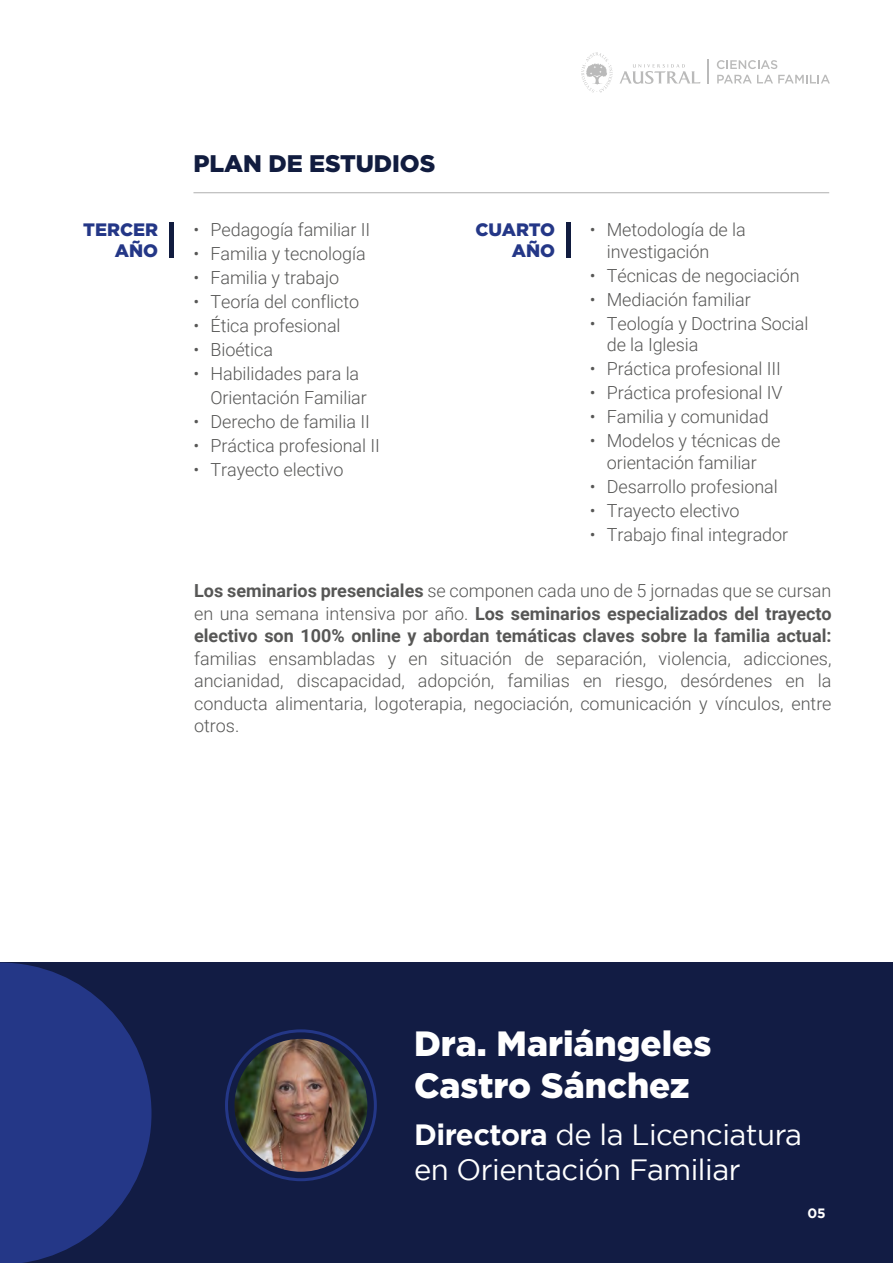
<style>
.page{position:relative;width:893px;height:1263px;background:#fff}
.page>*{position:absolute;margin:0;border:0;box-sizing:border-box;transform-origin:0 0}
.t1{font:900 35.1px/42.2px "Gotham";color:#fff}
.t2{font:29.25px/35.1px "Gotham";letter-spacing:-.015em;color:#fff}
.t3{font:900 24px "Gotham";letter-spacing:-.005em;color:#111c3f}
.t4{font:300 18px/21.6px "Roboto";letter-spacing:-.005em;color:#575756}
.t5{font:700 18px/22.5px "Roboto";color:#575756;text-align:justify}
.t6{font:900 18px/21.6px "Gotham";color:#243787;text-align:right}
.t7{font:700 13.5px "Gotham";color:#fff}
.s1{font-weight:300}
.s2{font-weight:700}
</style>
<div class="page">
<div style="left:0;top:962px;width:893px;height:301px;background:#121c44"></div>
<svg style="left:0;top:962px;width:152px;height:301px;fill:#243787"></svg>
<img style="left:234px;top:1039px;width:133px;height:133px;border-radius:66px">
<div style="left:225px;top:1029px;width:152px;height:152px;border:3px solid #243787;border-radius:50%"></div>
<svg style="left:581px;top:52px;width:31px;height:41px"></svg>
<svg style="left:619px;top:64px;width:81px;height:20px"></svg>
<svg style="left:717px;top:60px;width:60px;height:9px"></svg>
<svg style="left:717px;top:75px;width:113px;height:8px"></svg>
<hr style="left:707px;top:60px;width:2px;height:24px;background:#3c3c3b">
<hr style="left:193px;top:192px;width:636px;height:1px;background:#afafaf">
<hr style="left:169px;top:223px;width:4px;height:35px;background:#111c3f">
<hr style="left:566px;top:223px;width:4px;height:35px;background:#111c3f">
<h3 class="t3" style="left:193px;top:150px;width:243px">PLAN DE ESTUDIOS</h3>
<p class="t4" style="left:193px;top:218px;width:178px">• Pedagogía familiar II</p>
<p class="t4" style="left:193px;top:242px;width:174px">• Familia y tecnología</p>
<p class="t4" style="left:193px;top:266px;width:147px">• Familia y trabajo</p>
<p class="t4" style="left:193px;top:290px;width:167px">• Teoría del conflicto</p>
<p class="t4" style="left:193px;top:314px;width:149px">• Ética profesional</p>
<p class="t4" style="left:193px;top:338px;width:81px">• Bioética</p>
<p class="t4" style="left:210px;top:361px;width:158px;line-height:24px;text-indent:-17px">• Habilidades para la<br>Orientación Familiar</p>
<p class="t4" style="left:193px;top:410px;width:178px">• Derecho de familia II</p>
<p class="t4" style="left:193px;top:434px;width:188px">• Práctica profesional II</p>
<p class="t4" style="left:193px;top:458px;width:151px">• Trayecto electivo</p>
<p class="t6" style="left:83px;top:218px;width:76px">TERCER<br>AÑO</p>
<p class="t4" style="left:607px;top:218px;width:140px;text-indent:-17px">• Metodología de la investigación</p>
<p class="t4" style="left:590px;top:264px;width:211px">• Técnicas de negociación</p>
<p class="t4" style="left:590px;top:288px;width:163px">• Mediación familiar</p>
<p class="t4" style="left:607px;top:312px;width:203px;text-indent:-17px">• Teología y Doctrina Social de la Iglesia</p>
<p class="t4" style="left:590px;top:358px;width:193px">• Práctica profesional III</p>
<p class="t4" style="left:590px;top:382px;width:194px">• Práctica profesional IV</p>
<p class="t4" style="left:590px;top:406px;width:180px">• Familia y comunidad</p>
<p class="t4" style="left:590px;top:430px;width:192px;text-align:center">• Modelos y técnicas de orientación familiar</p>
<p class="t4" style="left:590px;top:475px;width:189px">• Desarrollo profesional</p>
<p class="t4" style="left:590px;top:499px;width:151px">• Trayecto electivo</p>
<p class="t4" style="left:590px;top:523px;width:200px">• Trabajo final integrador</p>
<p class="t6" style="left:475px;top:218px;width:81px">CUARTO<br>AÑO</p>
<p class="t5" style="left:194px;top:579px;width:639px">Los seminarios presenciales <span class="s1">se componen cada uno de 5 jornadas que se cursan en una semana intensiva por año.</span> Los seminarios especializados del trayecto electivo son 100% online y abordan temáticas claves sobre la familia actual:</p>
<p class="t4" style="left:194px;top:647px;width:639px;line-height:22.5px;text-align:justify">familias ensambladas y en situación de separación, violencia, adicciones, ancianidad, discapacidad, adopción, familias en riesgo, desórdenes en la conducta alimentaria, logoterapia, negociación, comunicación y vínculos, entre otros.</p>
<h1 class="t1" style="left:414px;top:1022px;width:299px">Dra. Mariángeles<br>Castro Sánchez</h1>
<h2 class="t2" style="left:414px;top:1116px;width:390px"><span class="s2">Directora</span> de la Licenciatura en Orientación Familiar</h2>
<p class="t7" style="left:807px;top:1206px;width:20px">05</p>
</div>
